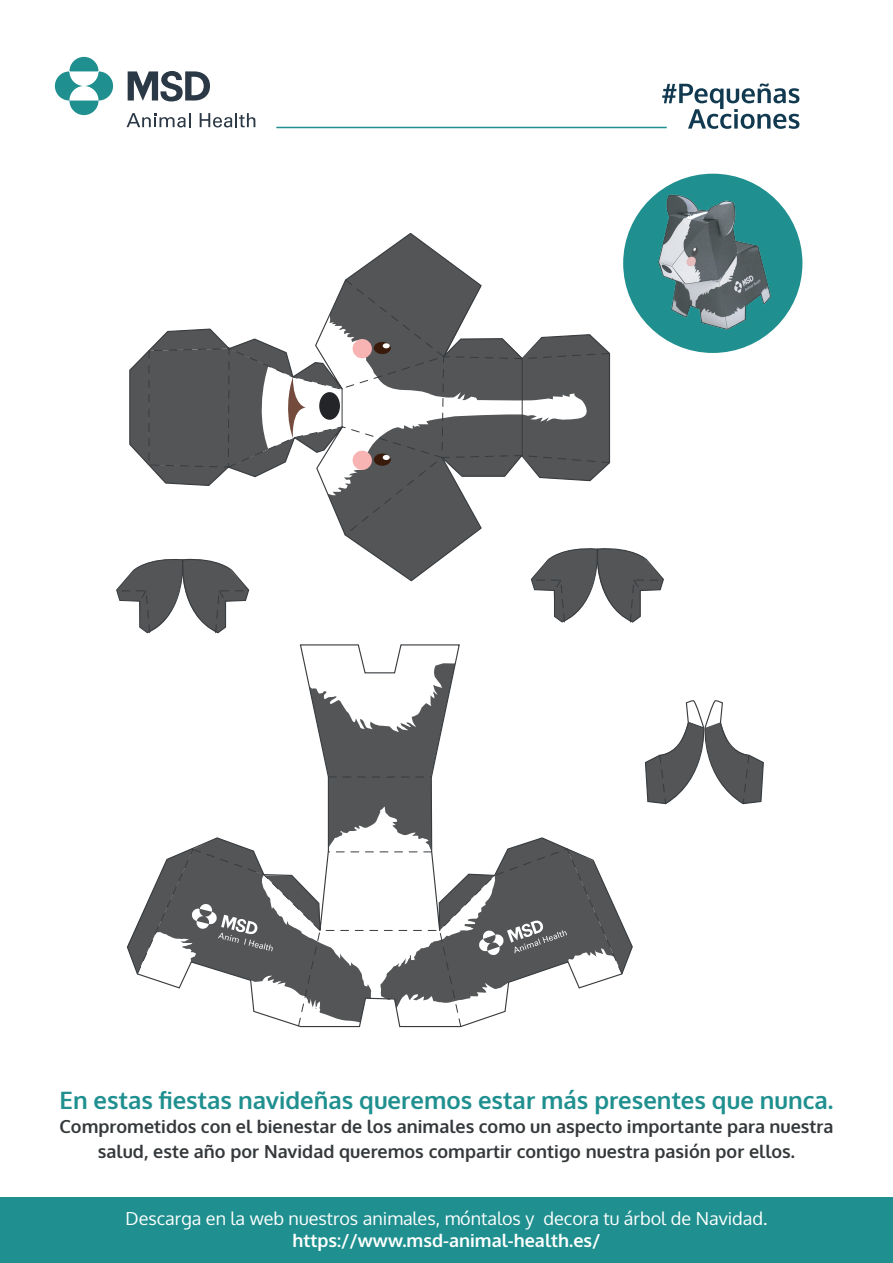
<style>
.page{position:relative;width:893px;height:1263px;background:#fff}
.page>*{position:absolute;margin:0;border:0;box-sizing:border-box;transform-origin:0 0}
.t1{font:700 24px "Oxygen";color:#1f908f}
.t2{font:700 18px/24.6px "Oxygen";color:#35393b;text-align:center}
.t3{font:18px "Oxygen";color:#fff}
.t4{font:700 18px "Oxygen";color:#fff}
</style>
<div class="page">
<div style="left:0;top:1198px;width:893px;height:65px;background:#1f908f"></div>
<svg style="left:55px;top:57px;width:58px;height:58px"></svg>
<svg style="left:128px;top:71px;width:82px;height:31px"></svg>
<svg style="left:200px;top:113px;width:55px;height:14px"></svg>
<svg style="left:127px;top:113px;width:64px;height:14px"></svg>
<hr style="left:276px;top:127px;width:391px;height:1px;background:#1f908f">
<img style="left:531px;top:83px;width:272px;height:270px">
<svg style="left:129px;top:232px;width:482px;height:350px"></svg>
<svg style="left:531px;top:546px;width:133px;height:77px"></svg>
<svg style="left:116px;top:557px;width:134px;height:77px"></svg>
<svg style="left:130px;top:279px;width:480px;height:257px"></svg>
<div style="left:319px;top:392px;width:21px;height:28px;background:#232528;border-radius:50%"></div>
<svg style="left:644px;top:700px;width:120px;height:105px"></svg>
<svg style="left:127px;top:663px;width:505px;height:364px"></svg>
<h1 class="t1" style="left:60px;top:1085px;width:775px">En estas fiestas navideñas queremos estar más presentes que nunca.</h1>
<p class="t2" style="left:60px;top:1115px;width:776px">Comprometidos con el bienestar de los animales como un aspecto importante para nuestra salud, este año por Navidad queremos compartir contigo nuestra pasión por ellos.</p>
<p class="t3" style="left:125px;top:1206px;width:643px">Descarga en la web nuestros animales, móntalos y decora tu árbol de Navidad.</p>
<p class="t4" style="left:292px;top:1229px;width:310px">https://www.msd-animal-health.es/</p>
</div>
